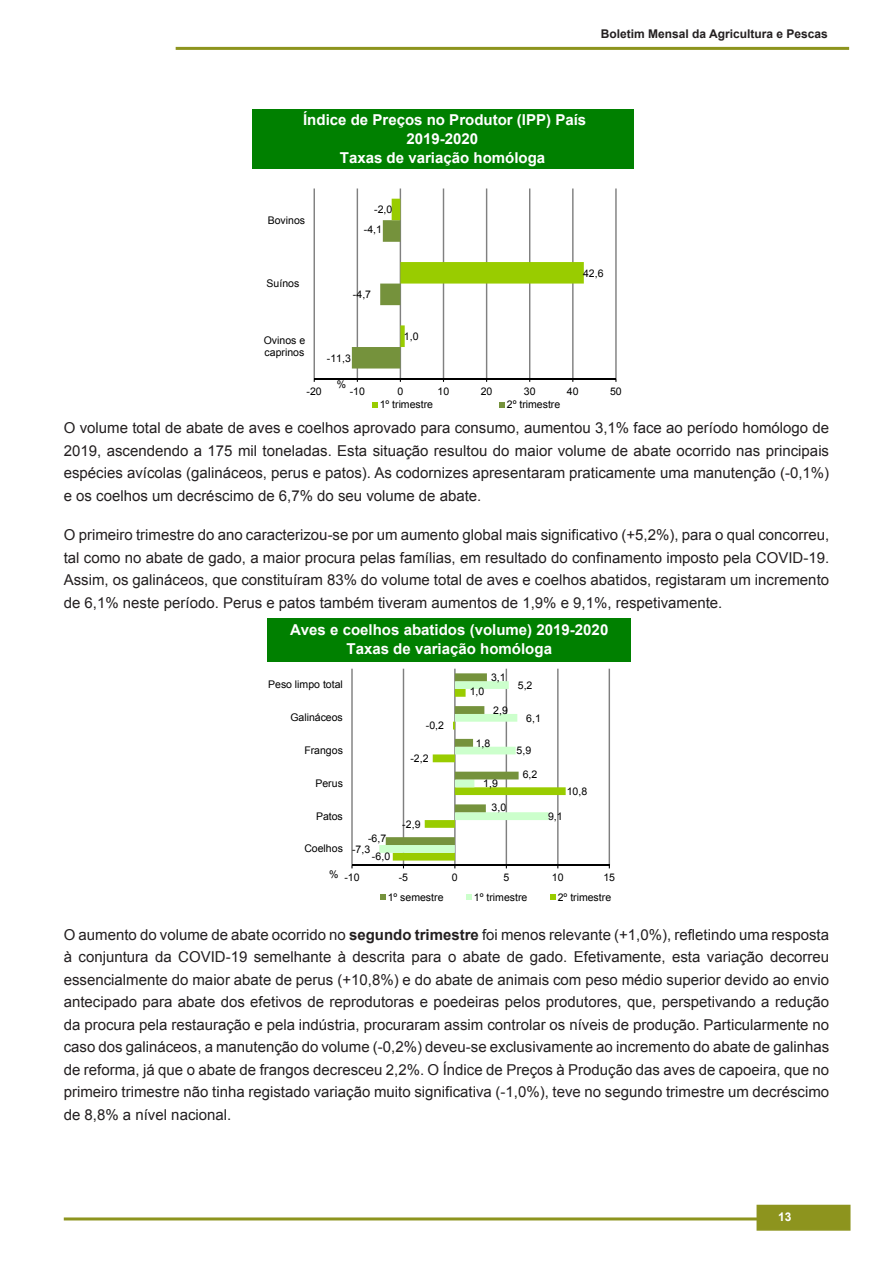
<style>
.page{position:relative;width:893px;height:1263px;background:#fff}
.page>*{position:absolute;margin:0;border:0;box-sizing:border-box;transform-origin:0 0}
.t1{font:15px/22.5px "Arial";color:#231f20;text-align:justify}
.t2{font:700 15px/19px "Arial";color:#fff;text-align:center}
.t3{font:700 12px "Arial";color:#231f20}
.t4{font:700 12px "Arial";color:#fff}
.t5{font:10.5px/12px "Arial";color:#000}
.s1{font-weight:700}
</style>
<div class="page">
<hr style="left:64px;top:1217px;width:765px;height:3px;background:#8d941e">
<div style="left:756px;top:1205px;width:94px;height:26px;background:#8d941e;border:2px solid #8d941e"></div>
<hr style="left:176px;top:47px;width:673px;height:3px;background:#8d941e">
<div style="left:252px;top:109px;width:382px;height:60px;background:#008000"></div>
<hr style="left:314px;top:188px;width:1px;height:191px;background:#808080">
<hr style="left:357px;top:188px;width:1px;height:191px;background:#808080">
<hr style="left:400px;top:188px;width:1px;height:191px;background:#808080">
<hr style="left:443px;top:188px;width:1px;height:191px;background:#808080">
<hr style="left:486px;top:188px;width:1px;height:191px;background:#808080">
<hr style="left:529px;top:188px;width:1px;height:191px;background:#808080">
<hr style="left:572px;top:188px;width:2px;height:191px;background:#808080">
<hr style="left:615px;top:188px;width:2px;height:191px;background:#808080">
<svg style="left:352px;top:199px;width:232px;height:169px"></svg>
<hr style="left:314px;top:378px;width:302px;height:1px;background:#000">
<svg style="left:372px;top:402px;width:6px;height:5px"></svg>
<svg style="left:499px;top:402px;width:6px;height:5px"></svg>
<div style="left:267px;top:618px;width:364px;height:44px;background:#008000"></div>
<hr style="left:609px;top:669px;width:1px;height:196px;background:#7f7f7f">
<hr style="left:557px;top:669px;width:2px;height:196px;background:#7f7f7f">
<hr style="left:506px;top:669px;width:1px;height:196px;background:#7f7f7f">
<hr style="left:454px;top:669px;width:2px;height:196px;background:#7f7f7f">
<hr style="left:403px;top:669px;width:1px;height:196px;background:#7f7f7f">
<hr style="left:351px;top:669px;width:2px;height:196px;background:#7f7f7f">
<hr style="left:352px;top:865px;width:257px;height:1px;background:#000">
<svg style="left:379px;top:673px;width:187px;height:195px"></svg>
<svg style="left:380px;top:895px;width:6px;height:5px"></svg>
<svg style="left:467px;top:895px;width:5px;height:5px"></svg>
<svg style="left:550px;top:895px;width:6px;height:5px"></svg>
<p class="t3" style="left:601px;top:26px;width:228px">Boletim Mensal da Agricultura e Pescas</p>
<p class="t2" style="left:303px;top:110px;width:285px">Índice de Preços no Produtor (IPP) País<br>2019-2020<br>Taxas de variação homóloga</p>
<p class="t5" style="left:268px;top:214px;width:39px">Bovinos</p>
<p class="t5" style="left:374px;top:203px;width:20px">-2,0</p>
<p class="t5" style="left:364px;top:224px;width:20px">-4,1</p>
<p class="t5" style="left:267px;top:277px;width:34px">Suínos</p>
<p class="t5" style="left:264px;top:335px;width:43px">Ovinos e caprinos</p>
<p class="t5" style="left:353px;top:289px;width:20px">-4,7</p>
<p class="t5" style="left:327px;top:352px;width:26px">-11,3</p>
<p class="t5" style="left:404px;top:330px;width:16px">1,0</p>
<p class="t5" style="left:583px;top:267px;width:22px">42,6</p>
<p class="t5" style="left:337px;top:378px;width:11px">%</p>
<p class="t5" style="left:307px;top:385px;width:17px">-20</p>
<p class="t5" style="left:350px;top:385px;width:17px">-10</p>
<p class="t5" style="left:397px;top:385px;width:7px">0</p>
<p class="t5" style="left:438px;top:385px;width:13px">10</p>
<p class="t5" style="left:481px;top:385px;width:13px">20</p>
<p class="t5" style="left:524px;top:385px;width:13px">30</p>
<p class="t5" style="left:567px;top:385px;width:13px">40</p>
<p class="t5" style="left:610px;top:385px;width:13px">50</p>
<p class="t5" style="left:380px;top:399px;width:55px">1º trimestre</p>
<p class="t5" style="left:507px;top:399px;width:55px">2º trimestre</p>
<p class="t1" style="left:64px;top:417px;width:767px">O volume total de abate de aves e coelhos aprovado para consumo, aumentou 3,1% face ao período homólogo de 2019, ascendendo a 175 mil toneladas. Esta situação resultou do maior volume de abate ocorrido nas principais espécies avícolas (galináceos, perus e patos). As codornizes apresentaram praticamente uma manutenção (-0,1%) e os coelhos um decréscimo de 6,7% do seu volume de abate.</p>
<p class="t1" style="left:64px;top:524px;width:767px">O primeiro trimestre do ano caracterizou-se por um aumento global mais significativo (+5,2%), para o qual concorreu, tal como no abate de gado, a maior procura pelas famílias, em resultado do confinamento imposto pela COVID-19.<br>Assim, os galináceos, que constituíram 83% do volume total de aves e coelhos abatidos, registaram um incremento de 6,1% neste período. Perus e patos também tiveram aumentos de 1,9% e 9,1%, respetivamente.</p>
<p class="t2" style="left:290px;top:621px;width:320px">Aves e coelhos abatidos (volume) 2019-2020<br>Taxas de variação homóloga</p>
<p class="t5" style="left:268px;top:679px;width:76px">Peso limpo total</p>
<p class="t5" style="left:491px;top:671px;width:16px">3,1</p>
<p class="t5" style="left:470px;top:686px;width:16px">1,0</p>
<p class="t5" style="left:518px;top:679px;width:16px">5,2</p>
<p class="t5" style="left:290px;top:712px;width:54px">Galináceos</p>
<p class="t5" style="left:426px;top:720px;width:20px">-0,2</p>
<p class="t5" style="left:493px;top:704px;width:16px">2,9</p>
<p class="t5" style="left:526px;top:712px;width:16px">6,1</p>
<p class="t5" style="left:304px;top:744px;width:40px">Frangos</p>
<p class="t5" style="left:410px;top:753px;width:20px">-2,2</p>
<p class="t5" style="left:476px;top:737px;width:16px">1,8</p>
<p class="t5" style="left:517px;top:745px;width:16px">5,9</p>
<p class="t5" style="left:315px;top:777px;width:29px">Perus</p>
<p class="t5" style="left:483px;top:777px;width:16px">1,9</p>
<p class="t5" style="left:523px;top:768px;width:16px">6,2</p>
<p class="t5" style="left:567px;top:785px;width:22px">10,8</p>
<p class="t5" style="left:316px;top:810px;width:28px">Patos</p>
<p class="t5" style="left:402px;top:818px;width:20px">-2,9</p>
<p class="t5" style="left:492px;top:801px;width:16px">3,0</p>
<p class="t5" style="left:548px;top:810px;width:16px">9,1</p>
<p class="t5" style="left:304px;top:843px;width:40px">Coelhos</p>
<p class="t5" style="left:368px;top:832px;width:20px">-6,7</p>
<p class="t5" style="left:352px;top:843px;width:20px">-7,3</p>
<p class="t5" style="left:372px;top:851px;width:20px">-6,0</p>
<p class="t5" style="left:329px;top:868px;width:11px">%</p>
<p class="t5" style="left:344px;top:872px;width:17px">-10</p>
<p class="t5" style="left:399px;top:872px;width:11px">-5</p>
<p class="t5" style="left:452px;top:872px;width:7px">0</p>
<p class="t5" style="left:503px;top:872px;width:7px">5</p>
<p class="t5" style="left:552px;top:872px;width:13px">10</p>
<p class="t5" style="left:603px;top:872px;width:13px">15</p>
<p class="t5" style="left:388px;top:891px;width:57px">1º semestre</p>
<p class="t5" style="left:474px;top:891px;width:55px">1º trimestre</p>
<p class="t5" style="left:558px;top:891px;width:55px">2º trimestre</p>
<p class="t1" style="left:64px;top:923px;width:767px">O aumento do volume de abate ocorrido no <span class="s1">segundo trimestre</span> foi menos relevante (+1,0%), refletindo uma resposta à conjuntura da COVID-19 semelhante à descrita para o abate de gado. Efetivamente, esta variação decorreu essencialmente do maior abate de perus (+10,8%) e do abate de animais com peso médio superior devido ao envio antecipado para abate dos efetivos de reprodutoras e poedeiras pelos produtores, que, perspetivando a redução da procura pela restauração e pela indústria, procuraram assim controlar os níveis de produção. Particularmente no caso dos galináceos, a manutenção do volume (-0,2%) deveu-se exclusivamente ao incremento do abate de galinhas de reforma, já que o abate de frangos decresceu 2,2%. O Índice de Preços à Produção das aves de capoeira, que no primeiro trimestre não tinha registado variação muito significativa (-1,0%), teve no segundo trimestre um decréscimo de 8,8% a nível nacional.</p>
<p class="t4" style="left:778px;top:1208px;width:15px">13</p>
</div>
